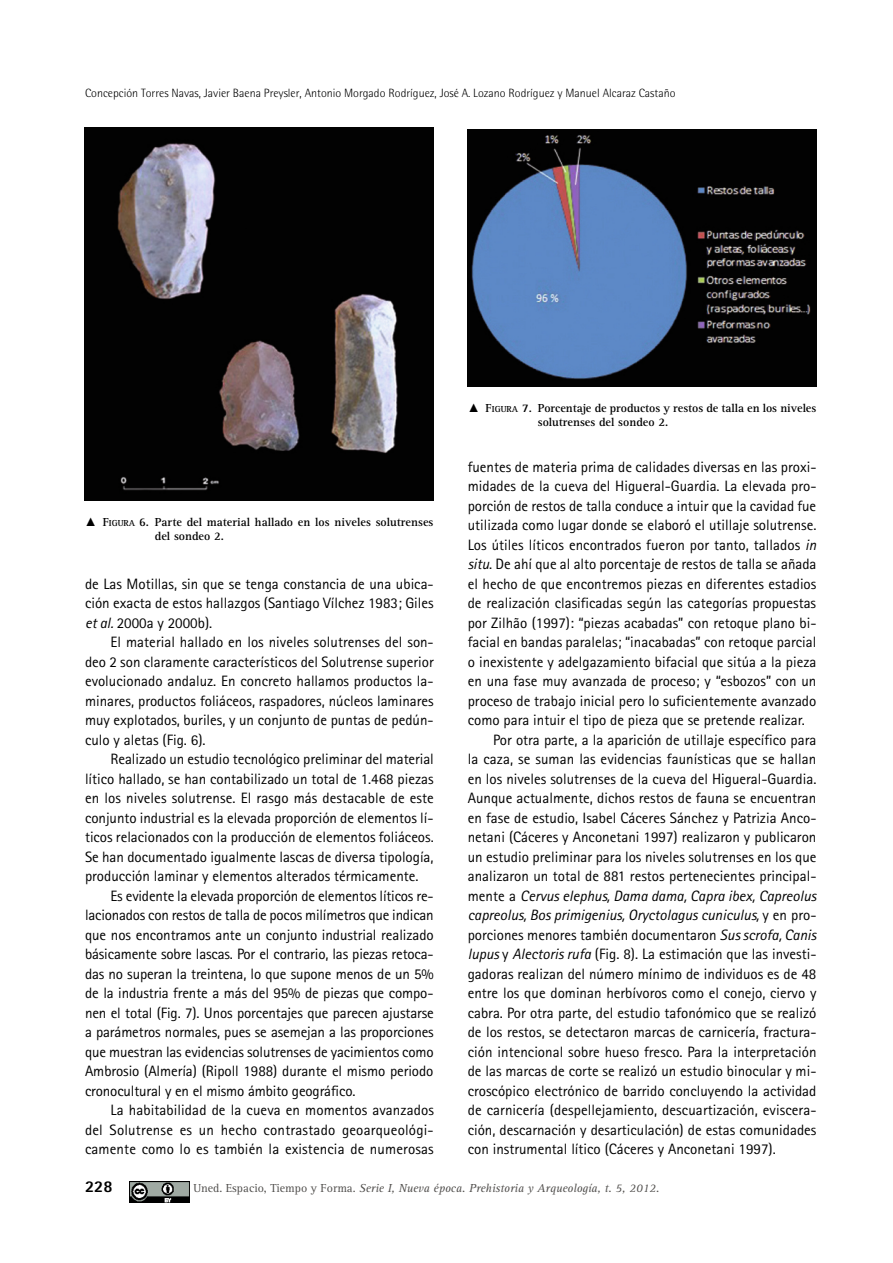
<style>
.page{position:relative;width:893px;height:1263px;background:#fff}
.page>*{position:absolute;margin:0;border:0;box-sizing:border-box;transform-origin:0 0}
.t1{font:800 16.5px "Rotis Sans Serif Std";color:#000}
.PARRAFO{font:15px/19.5px "Rotis Sans Serif Std";color:#000;text-align:justify}
.PIE_FOTO{font:700 12px/14.2px "Rotis Serif Std";color:#000}
.t2{font:300 12px "Rotis Semi Sans Std";color:#000}
.t3{font:italic 12px "Rotis Serif Std";color:#514f4d}
.s1{font-family:"Times New Roman";font-weight:400}
.s2{font-style:inherit}
.s3{font-size:9px}
.s4{font-style:italic}
.s5{font-style:normal}
</style>
<div class="page">
<img style="left:129px;top:1181px;width:61px;height:21px">
<img style="left:85px;top:128px;width:349px;height:373px">
<img style="left:468px;top:129px;width:349px;height:258px">
<p class="t2" style="left:85px;top:86px;width:592px">Concepción Torres Navas, Javier Baena Preysler, Antonio Morgado Rodríguez, José A. Lozano Rodríguez y Manuel Alcaraz Castaño</p>
<p class="PIE_FOTO" style="left:155px;top:515px;width:280px;text-indent:-70px"><span class="s1">▲</span> <span class="s2">F</span><span class="s3">IGURA</span> <span class="s2">6.</span> Parte del material hallado en los niveles solutrenses del sondeo 2.</p>
<p class="PARRAFO" style="left:85px;top:574px;width:350px">de Las Motillas, sin que se tenga constancia de una ubica&shy;ción exacta de estos hallazgos (Santiago Vílchez 1983; Giles <span class="s4">et al.</span> 2000a y 2000b).</p>
<p class="PARRAFO" style="left:85px;top:632px;width:350px;text-indent:26px">El material hallado en los niveles solutrenses del son&shy;deo 2 son claramente característicos del Solutrense superior evolucionado andaluz. En concreto hallamos productos la&shy;minares, productos foliáceos, raspadores, núcleos laminares muy explotados, buriles, y un conjunto de puntas de pedún&shy;culo y aletas (Fig. 6).</p>
<p class="PARRAFO" style="left:85px;top:749px;width:350px;text-indent:26px">Realizado un estudio tecnológico preliminar del material lítico hallado, se han contabilizado un total de 1.468 piezas en los niveles solutrense. El rasgo más destacable de este conjunto industrial es la elevada proporción de elementos lí&shy;ticos relacionados con la producción de elementos foliáceos.<br>Se han documentado igualmente lascas de diversa tipología, producción laminar y elementos alterados térmicamente.</p>
<p class="PARRAFO" style="left:85px;top:886px;width:350px;text-indent:26px">Es evidente la elevada proporción de elementos líticos re&shy;lacionados con restos de talla de pocos milímetros que indican que nos encontramos ante un conjunto industrial realizado básicamente sobre lascas. Por el contrario, las piezas retoca&shy;das no superan la treintena, lo que supone menos de un 5% de la industria frente a más del 95% de piezas que compo&shy;nen el total (Fig. 7). Unos porcentajes que parecen ajustarse a parámetros normales, pues se asemejan a las proporciones que muestran las evidencias solutrenses de yacimientos como Ambrosio (Almería) (Ripoll 1988) durante el mismo periodo cronocultural y en el mismo ámbito geográfico.</p>
<p class="PARRAFO" style="left:85px;top:1100px;width:350px;text-indent:26px">La habitabilidad de la cueva en momentos avanzados del Solutrense es un hecho contrastado geoarqueológi&shy;camente como lo es también la existencia de numerosas</p>
<p class="PIE_FOTO" style="left:538px;top:401px;width:280px;text-indent:-70px"><span class="s1">▲</span> <span class="s2">F</span><span class="s3">IGURA</span> <span class="s2">7.</span> Porcentaje de productos y restos de talla en los niveles solutrenses del sondeo 2.</p>
<p class="PARRAFO" style="left:468px;top:457px;width:350px">fuentes de materia prima de calidades diversas en las proxi&shy;midades de la cueva del Higueral-Guardia. La elevada pro&shy;porción de restos de talla conduce a intuir que la cavidad fue utilizada como lugar donde se elaboró el utillaje solutrense.<br>Los útiles líticos encontrados fueron por tanto, tallados <span class="s4">in situ</span>. De ahí que al alto porcentaje de restos de talla se añada el hecho de que encontremos piezas en diferentes estadios de realización clasificadas según las categorías propuestas por Zilhão (1997): “piezas acabadas” con retoque plano bi&shy;facial en bandas paralelas; “inacabadas” con retoque parcial o inexistente y adelgazamiento bifacial que sitúa a la pieza en una fase muy avanzada de proceso; y “esbozos” con un proceso de trabajo inicial pero lo suficientemente avanzado como para intuir el tipo de pieza que se pretende realizar.</p>
<p class="PARRAFO" style="left:468px;top:730px;width:350px;text-indent:26px">Por otra parte, a la aparición de utillaje específico para la caza, se suman las evidencias faunísticas que se hallan en los niveles solutrenses de la cueva del Higueral-Guardia.<br>Aunque actualmente, dichos restos de fauna se encuentran en fase de estudio, Isabel Cáceres Sánchez y Patrizia Anco&shy;netani (Cáceres y Anconetani 1997) realizaron y publicaron un estudio preliminar para los niveles solutrenses en los que analizaron un total de 881 restos pertenecientes principal&shy;mente a <span class="s4">Cervus elephus, Dama dama, Capra ibex, Capreolus capreolus, Bos primigenius, Oryctolagus cuniculus,</span> y en pro&shy;porciones menores también documentaron <span class="s4">Sus scrofa, Canis lupus</span> y <span class="s4">Alectoris rufa</span> (Fig. 8). La estimación que las investi&shy;gadoras realizan del número mínimo de individuos es de 48 entre los que dominan herbívoros como el conejo, ciervo y cabra. Por otra parte, del estudio tafonómico que se realizó de los restos, se detectaron marcas de carnicería, fractura&shy;ción intencional sobre hueso fresco. Para la interpretación de las marcas de corte se realizó un estudio binocular y mi&shy;croscópico electrónico de barrido concluyendo la actividad de carnicería (despellejamiento, descuartización, eviscera&shy;ción, descarnación y desarticulación) de estas comunidades con instrumental lítico (Cáceres y Anconetani 1997).</p>
<p class="t1" style="left:85px;top:1176px;width:29px">228</p>
<p class="t3" style="left:193px;top:1181px;width:467px"><span class="s5">Uned. Espacio, Tiempo y Forma.</span> Serie I, Nueva época. Prehistoria y Arqueología, t. 5, 2012.</p>
</div>
